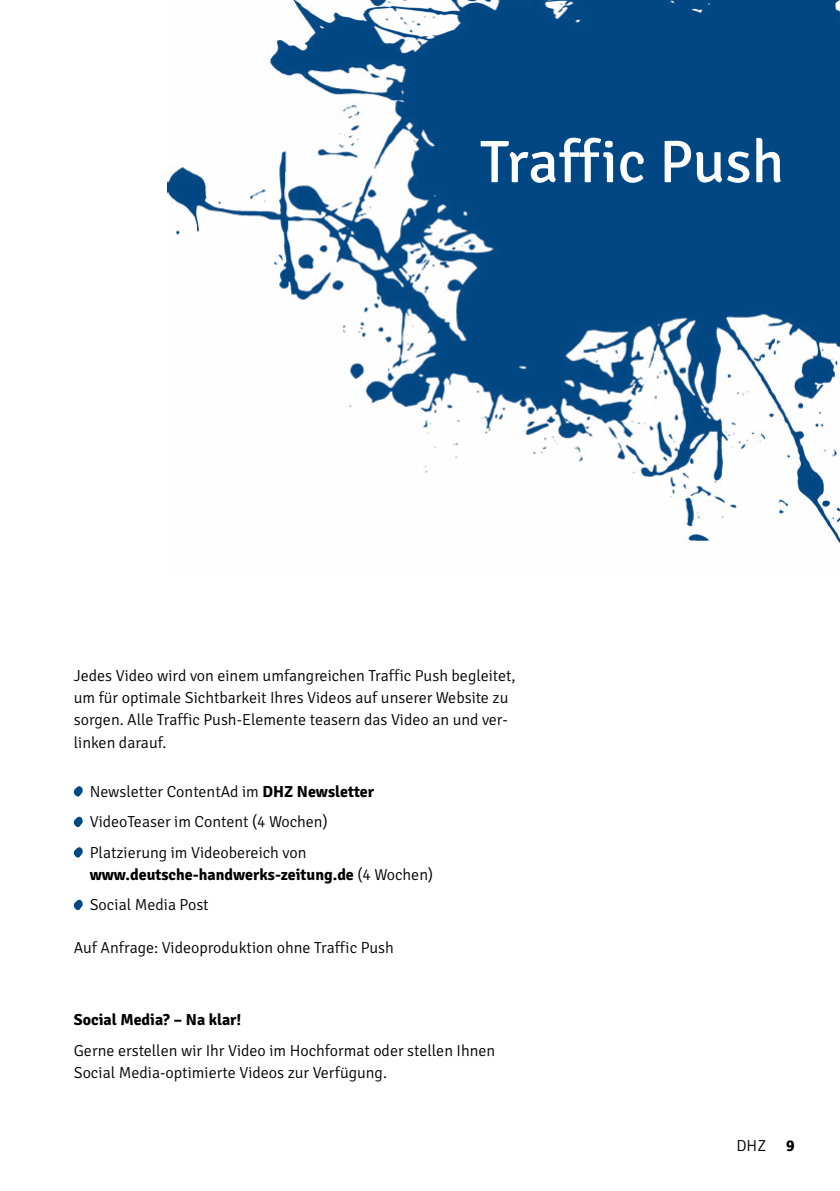
<style>
.page{position:relative;width:840px;height:1191px;background:#fff}
.page>*{position:absolute;margin:0;border:0;box-sizing:border-box;transform-origin:0 0}
.t1{font:60px "Signika";color:#fff}
.t2{font:300 16px/22px "Signika";color:#000}
.t3{font:700 16px/30.6px "Signika";color:#000}
.s1{font-weight:700}
.s2{font-weight:300}
</style>
<div class="page">
<img style="left:167px;top:0;width:672px;height:544px">
<svg style="left:73px;top:786px;width:10px;height:11px"></svg>
<svg style="left:73px;top:816px;width:10px;height:11px"></svg>
<svg style="left:73px;top:847px;width:10px;height:11px"></svg>
<svg style="left:73px;top:899px;width:10px;height:11px"></svg>
<h1 class="t1" style="left:479px;top:128px;width:306px">Traffic Push</h1>
<p class="t2" style="left:74px;top:665px;width:443px">Jedes Video wird von einem umfangreichen Traffic Push begleitet, um für optimale Sichtbarkeit Ihres Videos auf unserer Website zu sorgen. Alle Traffic Push-Elemente teasern das Video an und ver&shy;linken darauf.</p>
<p class="t2" style="left:90px;top:776px;width:286px;line-height:30.6px">Newsletter ContentAd im <span class="s1">DHZ Newsletter<br></span>VideoTeaser im Content (4 Wochen)<br>Platzierung im Videobereich von</p>
<p class="t3" style="left:90px;top:859px;width:344px">www.deutsche-handwerks-zeitung.de <span class="s2">(4 Wochen)<br>Social Media Post</span></p>
<p class="t2" style="left:74px;top:937px;width:321px">Auf Anfrage: Videoproduktion ohne Traffic Push</p>
<p class="t3" style="left:74px;top:1004px;width:169px">Social Media? – Na klar!</p>
<p class="t2" style="left:74px;top:1039px;width:423px">Gerne erstellen wir Ihr Video im Hochformat oder stellen Ihnen<br>Social Media-optimierte Videos zur Verfügung.</p>
<p class="t2" style="left:736px;top:1135px;width:60px">DHZ <span class="s1">9</span></p>
</div>
